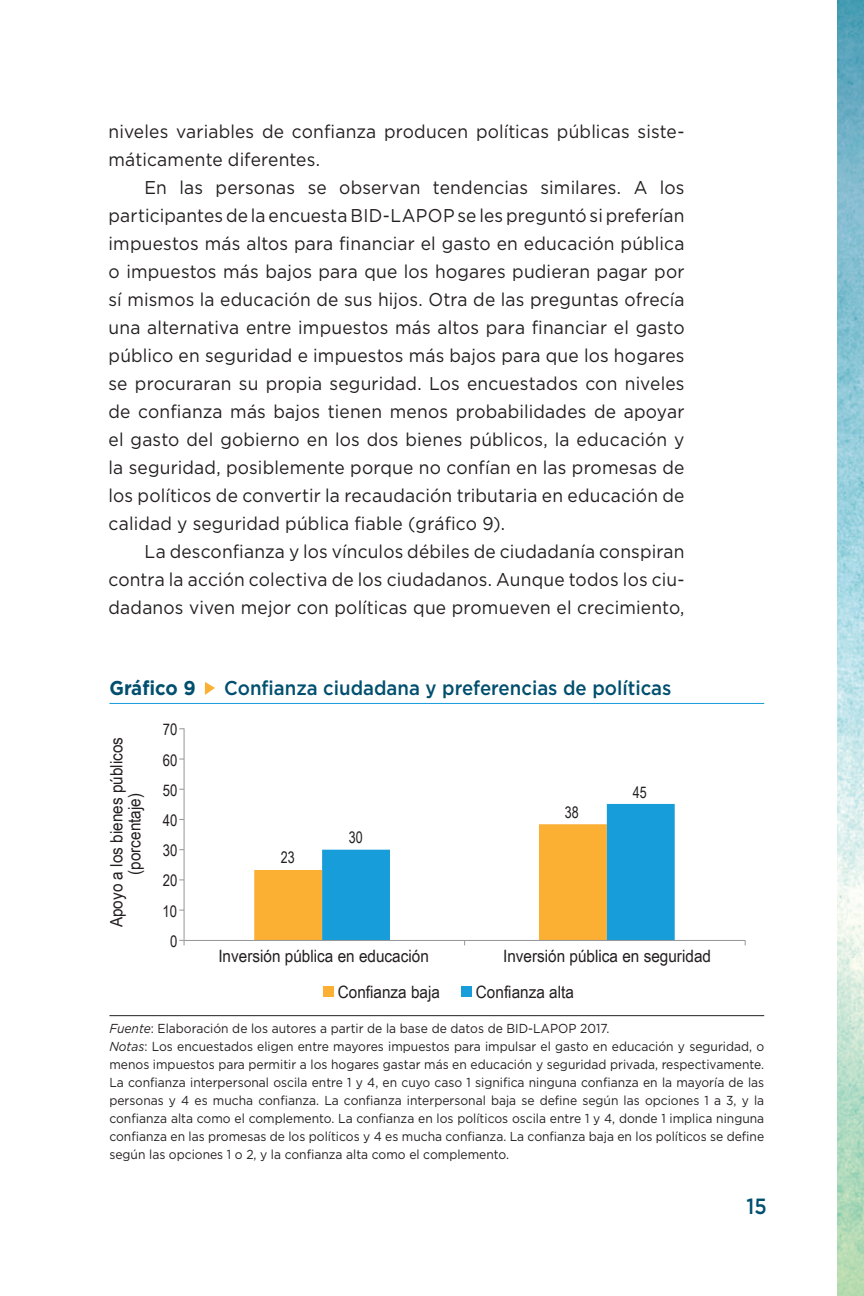
<style>
.page{position:relative;width:864px;height:1296px;background:#fff}
.page>*{position:absolute;margin:0;border:0;box-sizing:border-box;transform-origin:0 0}
.t1{font:500 22px "Gotham";color:#014f6e;scale:.9 1}
.t2{font:500 20px "Gotham";color:#014f6e;scale:.93 1}
.t3{font:700 20px "Gotham";letter-spacing:-.005em;color:#014f6e;scale:.93 1}
.t4{font:18.4px/28px "Gotham";letter-spacing:.01em;color:#231f20;text-align:justify;scale:.94 1}
.t5{font:17px/18px "Arial Narrow";color:#231f20;text-align:center;scale:1.1 1}
.t6{font:700 17px "Arial Narrow";color:#231f20;scale:1.1 1}
.t7{font:16px/30.2px "Arial Narrow";color:#231f20}
.t8{font:16px "Arial Narrow";color:#231f20;scale:.96 1}
.t9{font:13px/18px "Gotham";color:#231f20;scale:.93 1}
.s1{font-style:italic}
</style>
<div class="page">
<img style="left:837px;top:0;width:27px;height:1296px">
<svg style="left:205px;top:682px;width:10px;height:13px"></svg>
<hr style="left:109px;top:1015px;width:655px;height:1px;background:#231f20">
<div style="left:606px;top:804px;width:69px;height:136px;background:#179dd9"></div>
<div style="left:461px;top:986px;width:11px;height:11px;background:#179dd9"></div>
<div style="left:323px;top:986px;width:11px;height:11px;background:#fbb033"></div>
<hr style="left:184px;top:728px;width:1px;height:212px;background:#939598">
<hr style="left:184px;top:940px;width:561px;height:1px;background:#939598">
<svg style="left:179px;top:940px;width:6px;height:5px"></svg>
<svg style="left:254px;top:824px;width:353px;height:121px"></svg>
<hr style="left:109px;top:703px;width:655px;height:1px;background:#179dd9">
<p class="t4" style="left:109px;top:117px;width:614px">niveles variables de confianza producen políticas públicas siste&shy;máticamente diferentes.</p>
<p class="t4" style="left:109px;top:173px;width:614px;text-indent:36px">En las personas se observan tendencias similares. A los participantes de la encuesta BID-LAPOP se les preguntó si preferían impuestos más altos para financiar el gasto en educación pública o impuestos más bajos para que los hogares pudieran pagar por sí mismos la educación de sus hijos. Otra de las preguntas ofrecía una alternativa entre impuestos más altos para financiar el gasto público en seguridad e impuestos más bajos para que los hogares se procuraran su propia seguridad. Los encuestados con niveles de confianza más bajos tienen menos probabilidades de apoyar el gasto del gobierno en los dos bienes públicos, la educación y la seguridad, posiblemente porque no confían en las promesas de los políticos de convertir la recaudación tributaria en educación de calidad y seguridad pública fiable (gráfico 9).</p>
<p class="t4" style="left:109px;top:537px;width:614px;text-indent:36px">La desconfianza y los vínculos débiles de ciudadanía conspiran contra la acción colectiva de los ciudadanos. Aunque todos los ciu&shy;dadanos viven mejor con políticas que promueven el crecimiento,</p>
<p class="t6" style="left:110px;top:403px;width:178px">A. Confianza interpersonal</p>
<p class="t7" style="left:162px;top:428px;width:16px">70<br>60</p>
<p class="t8" style="left:633px;top:456px;width:16px">58</p>
<p class="t5" style="left:107px;top:632px;width:154px;rotate:-90deg">Apoyo a la redistribución</p>
<p class="t7" style="left:162px;top:488px;width:16px">50<br>40</p>
<p class="t8" style="left:346px;top:516px;width:16px">38</p>
<p class="t8" style="left:280px;top:539px;width:16px">30</p>
<p class="t3" style="left:109px;top:675px;width:94px">Gráfico 9</p>
<p class="t2" style="left:224px;top:675px;width:482px">Confianza ciudadana y preferencias de políticas</p>
<p class="t5" style="left:107px;top:927px;width:174px;rotate:-90deg">Apoyo a los bienes públicos (porcentaje)</p>
<p class="t7" style="left:163px;top:714px;width:16px">70<br>60</p>
<p class="t7" style="left:163px;top:774px;width:16px;text-align:justify">50<br>40<br>30<br>20</p>
<p class="t7" style="left:162px;top:895px;width:16px">10</p>
<p class="t7" style="left:170px;top:925px;width:9px">0</p>
<p class="t8" style="left:281px;top:846px;width:16px">23</p>
<p class="t8" style="left:349px;top:826px;width:16px">30</p>
<p class="t8" style="left:565px;top:801px;width:16px">38</p>
<p class="t8" style="left:633px;top:781px;width:16px">45</p>
<p class="t5" style="left:218px;top:947px;width:193px">Inversión pública en educación</p>
<p class="t5" style="left:503px;top:947px;width:191px">Inversión pública en seguridad</p>
<p class="t5" style="left:338px;top:982px;width:94px">Confianza baja</p>
<p class="t5" style="left:476px;top:982px;width:91px">Confianza alta</p>
<p class="t9" style="left:109px;top:1019px;width:706px"><span class="s1">Fuente</span>: Elaboración de los autores a partir de la base de datos de BID-LAPOP 2017.<br><span class="s1">Notas</span>: Los encuestados eligen entre mayores impuestos para impulsar el gasto en educación y seguridad, o menos impuestos para permitir a los hogares gastar más en educación y seguridad privada, respectivamente.<br>La confianza interpersonal oscila entre 1 y 4, en cuyo caso 1 significa ninguna confianza en la mayoría de las personas y 4 es mucha confianza. La confianza interpersonal baja se define según las opciones 1 a 3, y la confianza alta como el complemento. La confianza en los políticos oscila entre 1 y 4, donde 1 implica ninguna confianza en las promesas de los políticos y 4 es mucha confianza. La confianza baja en los políticos se define según las opciones 1 o 2, y la confianza alta como el complemento.</p>
<p class="t1" style="left:747px;top:1192px;width:24px">15</p>
</div>
